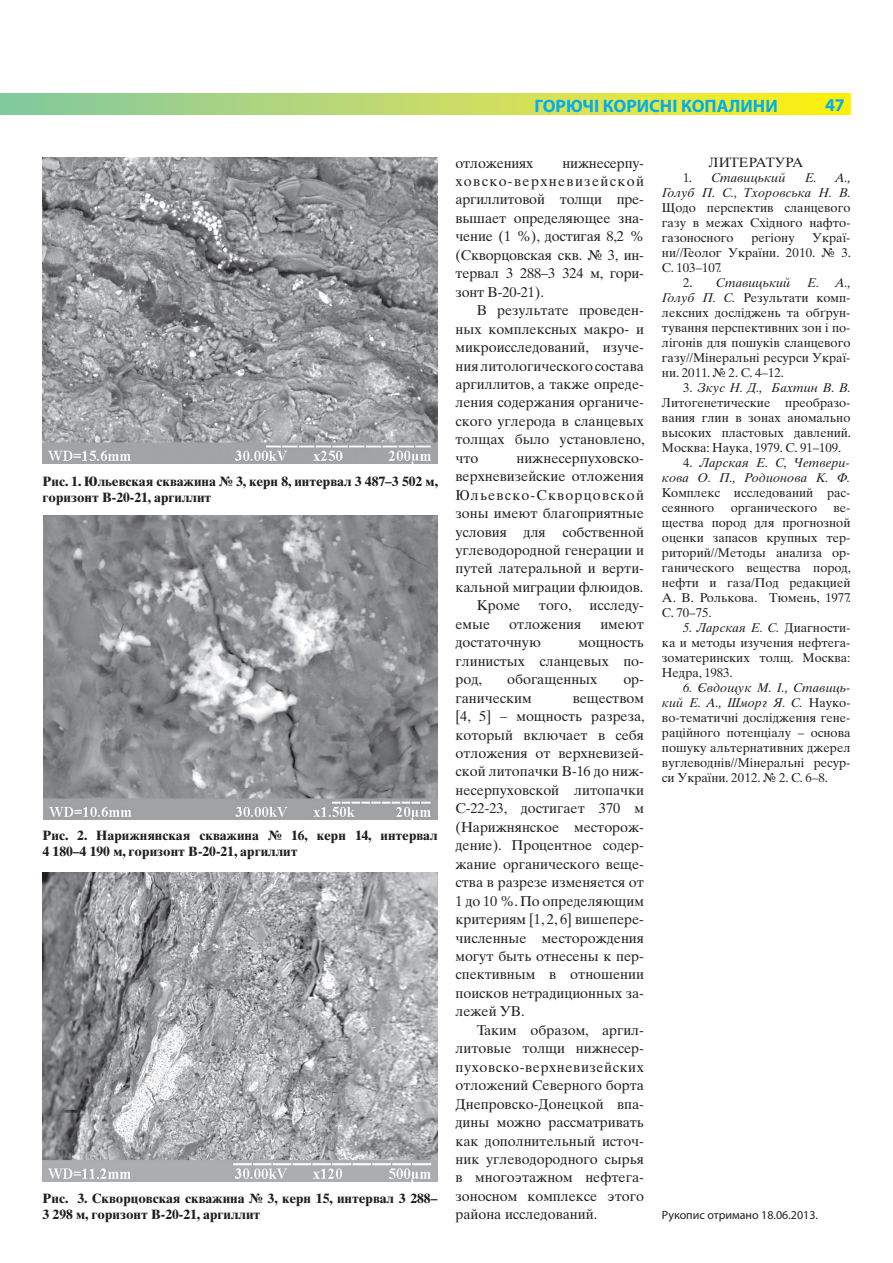
<style>
.page{position:relative;width:893px;height:1263px;background:#fff}
.page>*{position:absolute;margin:0;border:0;box-sizing:border-box;transform-origin:0 0}
.t1{font:700 18px "Myriad Pro";color:#00aeef}
.t2{font:14.25px/18.5px "Times Ten LT Std";color:#231f20;text-align:justify}
.t3{font:14.25px "Times Ten LT Std";letter-spacing:.085em;color:#231f20}
.t4{font:700 13.5px/16.2px "Times Ten LT Std";color:#231f20}
.t5{font:13.5px "Times Ten LT Std";color:#231f20}
.t6{font:12.75px/15px "Times Ten LT Std";color:#231f20;text-align:justify}
.t7{font:italic 12.75px/15px "Times Ten LT Std";color:#231f20;text-align:right}
.t8{font:12px "Myriad Pro";color:#231f20}
.s1{font-style:normal}
.s2{font-style:italic}
</style>
<div class="page">
<svg style="left:0;top:94px;width:850px;height:21px;background:#c3db62"></svg>
<img style="left:43px;top:516px;width:394px;height:304px">
<img style="left:43px;top:157px;width:394px;height:306px">
<img style="left:43px;top:872px;width:394px;height:309px">
<p class="t1" style="left:534px;top:96px;width:245px">ГОРЮЧІ КОРИСНІ КОПАЛИНИ</p>
<p class="t1" style="left:825px;top:95px;width:21px">47</p>
<p class="t4" style="left:43px;top:473px;width:397px">Рис. 1. Юльевская скважина № 3, керн 8, интервал 3 487–3 502 м, горизонт В-20-21, аргиллит</p>
<p class="t4" style="left:43px;top:827px;width:396px">Рис. 2. Нарижнянская скважина № 16, керн 14, интервал<br>4 180–4 190 м, горизонт В-20-21, аргиллит</p>
<p class="t4" style="left:43px;top:1190px;width:396px">Рис. 3. Скворцовская скважина № 3, керн 15, интервал 3 288–<br>3 298 м, горизонт В-20-21, аргиллит</p>
<p class="t2" style="left:455px;top:153px;width:190px;text-indent:107px">нижнесерпу&shy;ховско-верхневизейской аргиллитовой толщи пре&shy;вышает определяющее зна&shy;чение (1 %), достигая 8,2 % (Скворцовская скв. № 3, ин&shy;тервал 3 288–3 324 м, гори&shy;зонт В-20-21).</p>
<p class="t2" style="left:455px;top:301px;width:191px;text-indent:21px">В результате проведен&shy;ных комплексных макро- и микроисследований, изуче&shy;ния литологического состава аргиллитов, а также опреде&shy;ления содержания органиче&shy;ского углерода в сланцевых толщах было установлено, что</p>
<p class="t2" style="left:455px;top:153px;width:79px">отложениях</p>
<p class="t2" style="left:516px;top:449px;width:129px">нижнесерпуховско-</p>
<p class="t2" style="left:455px;top:467px;width:190px">верхневизейские отложения</p>
<p class="t3" style="left:455px;top:486px;width:190px">Юльевско-Скворцовской</p>
<p class="t2" style="left:455px;top:504px;width:190px">зоны имеют благоприятные</p>
<p class="t2" style="left:455px;top:522px;width:190px">условия для собственной</p>
<p class="t2" style="left:455px;top:541px;width:190px">углеводородной генерации и</p>
<p class="t2" style="left:455px;top:559px;width:190px">путей латеральной и верти-</p>
<p class="t2" style="left:455px;top:578px;width:189px">кальной миграции флюидов.</p>
<p class="t2" style="left:477px;top:596px;width:45px">Кроме</p>
<p class="t2" style="left:539px;top:596px;width:107px">того, исследу-</p>
<p class="t2" style="left:455px;top:615px;width:36px">емые</p>
<p class="t2" style="left:509px;top:615px;width:74px">отложения</p>
<p class="t2" style="left:600px;top:615px;width:45px">имеют</p>
<p class="t2" style="left:455px;top:633px;width:87px">достаточную</p>
<p class="t2" style="left:455px;top:633px;width:190px;text-indent:123px">мощность глинистых сланцевых по&shy;род,</p>
<p class="t2" style="left:507px;top:670px;width:92px">обогащенных</p>
<p class="t2" style="left:623px;top:670px;width:22px">ор-</p>
<p class="t2" style="left:455px;top:688px;width:78px">ганическим</p>
<p class="t2" style="left:455px;top:688px;width:191px;text-indent:117px">веществом [4, 5] – мощность разреза, который включает в себя отложения от верхневизей&shy;ской литопачки В-16 до ниж&shy;несерпуховской литопачки С-22-23, достигает 370 м (Нарижнянское месторож&shy;дение). Процентное содер&shy;жание органического веще&shy;ства в разрезе изменяется от 1 до 10 %. По определяющим критериям [1, 2, 6] вишепере&shy;численные месторождения могут быть отнесены к пер&shy;спективным в отношении поисков нетрадиционных за&shy;лежей УВ.</p>
<p class="t2" style="left:455px;top:1021px;width:190px;text-indent:21px">Таким образом, аргил&shy;литовые толщи нижнесер&shy;пуховско-верхневизейских отложений Северного борта Днепровско-Донецкой впа&shy;дины можно рассматривать как дополнительный источ&shy;ник углеводородного сырья в многоэтажном нефтега&shy;зоносном комплексе этого района исследований.</p>
<p class="t5" style="left:709px;top:154px;width:96px">ЛИТЕРАТУРА</p>
<p class="t7" style="left:683px;top:170px;width:104px"><span class="s1">1.</span> Ставицький</p>
<p class="t7" style="left:662px;top:170px;width:191px">Е. А.,<br>Голуб П. С., Тхоровська Н. В.</p>
<p class="t6" style="left:662px;top:200px;width:190px">Щодо перспектив сланцевого газу в межах Східного нафто&shy;газоносного</p>
<p class="t6" style="left:662px;top:230px;width:191px;text-indent:150px">Украї&shy;ни//Геолог України. 2010. № 3.<br>С. 103–107.</p>
<p class="t7" style="left:683px;top:275px;width:109px"><span class="s1">2.</span> Ставицький</p>
<p class="t6" style="left:751px;top:230px;width:45px">регіону</p>
<p class="t6" style="left:662px;top:275px;width:191px;text-indent:145px"><span class="s2">Е. А., Голуб П. С.</span> Результати комп&shy;лексних досліджень та обґрун&shy;тування перспективних зон і по&shy;лігонів для пошуків сланцевого газу//Мінеральні ресурси Украї&shy;ни. 2011. № 2. С. 4–12.</p>
<p class="t6" style="left:662px;top:380px;width:191px;text-indent:21px">3. <span class="s2">Зкус Н. Д., Бахтин В. В.<br></span>Литогенетические преобразо&shy;вания глин в зонах аномально высоких пластовых давлений.<br>Москва: Наука, 1979. С. 91–109.</p>
<p class="t7" style="left:662px;top:455px;width:190px"><span class="s1">4.</span> Ларская Е. С, Четвери&shy;кова О. П., Родионова К. Ф.</p>
<p class="t6" style="left:662px;top:485px;width:190px">Комплекс исследований рас&shy;сеянного</p>
<p class="t6" style="left:662px;top:500px;width:191px;text-indent:171px">ве&shy;щества пород для прогнозной оценки запасов крупных тер&shy;риторий//Методы анализа ор&shy;ганического вещества пород, нефти и газа/Под редакцией А. В. Ролькова. Тюмень, 1977.<br>С. 70–75.</p>
<p class="t6" style="left:662px;top:620px;width:190px;text-indent:21px"><span class="s2">5. Ларская Е. С.</span> Диагности&shy;ка и методы изучения нефтега&shy;зоматеринских толщ. Москва:<br>Недра, 1983.</p>
<p class="t6" style="left:662px;top:680px;width:190px;text-indent:21px"><span class="s2">6. Євдощук М. І., Ставиць&shy;кий Е. А., Шморг Я. С.</span> Науко&shy;во-тематичні дослідження гене&shy;раційного потенціалу – основа пошуку альтернативних джерел вуглеводнів//Мінеральні ресур&shy;си України. 2012. № 2. С. 6–8.</p>
<p class="t6" style="left:731px;top:500px;width:88px">органического</p>
<p class="t8" style="left:662px;top:1209px;width:158px">Рукопис отримано 18.06.2013.</p>
</div>
